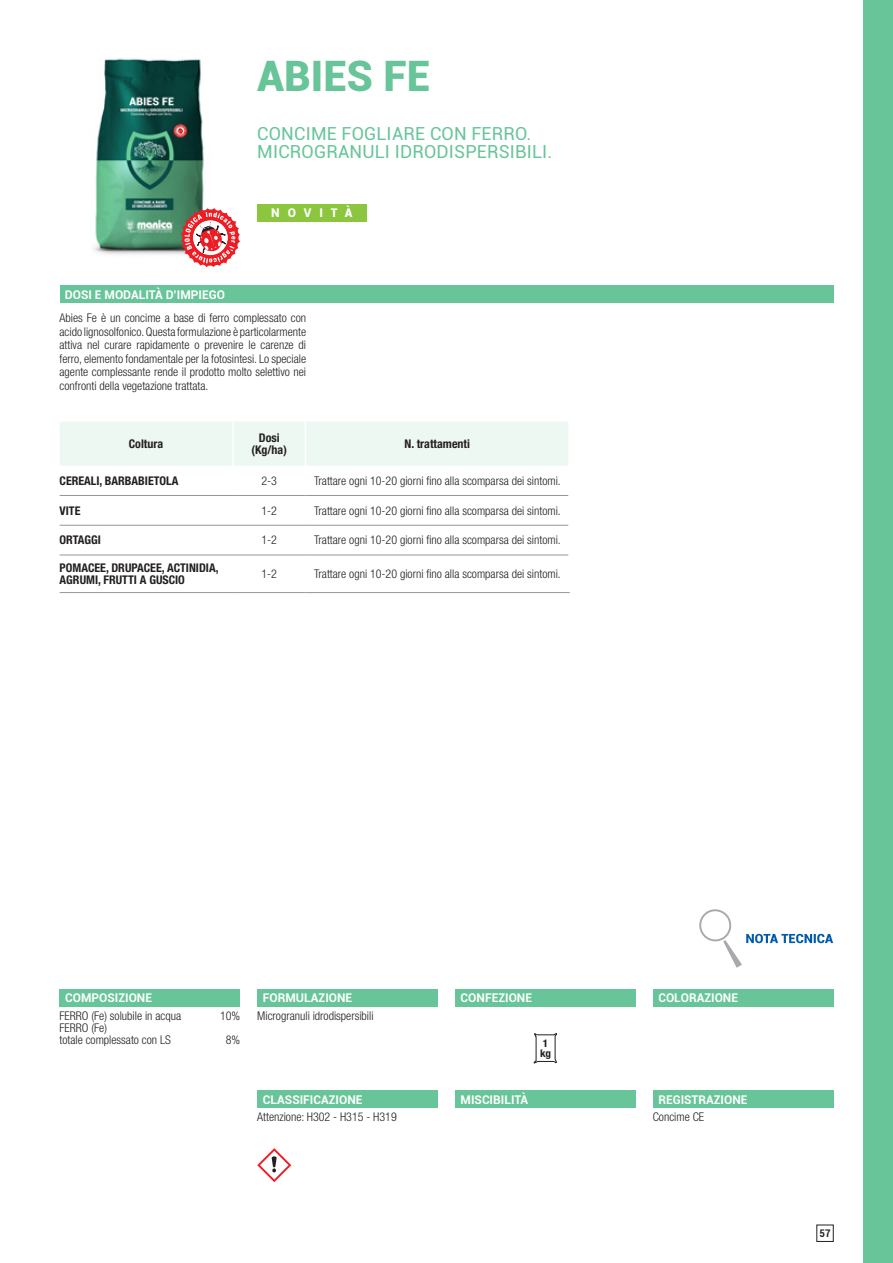
<style>
.page{position:relative;width:893px;height:1263px;background:#fff}
.page>*{position:absolute;margin:0;border:0;box-sizing:border-box;transform-origin:0 0}
.t1{font:900 42px "Roboto";color:#68c499}
.t2{font:18px "Roboto";letter-spacing:.01em;color:#68c499}
.Normale{font:300 condensed 12px/13.5px "Helvetica Neue LT Std";color:#231f20;text-align:justify}
.Normale-2{font:700 condensed 12px/12px "Helvetica Neue LT Std";color:#231f20}
.t3{font:700 12px "Roboto";color:#fff}
.t4{font:900 12px "Roboto";letter-spacing:.65em;color:#fff}
.t5{font:700 condensed 10.5px "Helvetica Neue LT Std";color:#231f20;scale:1.07 1}
.t6{font:700 condensed 10.5px "Roboto";color:#231f20}
</style>
<div class="page">
<div style="left:863px;top:0;width:30px;height:1263px;background:#68c499"></div>
<img style="left:93px;top:58px;width:114px;height:210px">
<svg style="left:181px;top:208px;width:59px;height:59px"></svg>
<div style="left:60px;top:286px;width:773px;height:17px;background:#68c499"></div>
<div style="left:653px;top:1090px;width:180px;height:17px;background:#68c499"></div>
<svg style="left:257px;top:1148px;width:34px;height:34px"></svg>
<div style="left:257px;top:1090px;width:181px;height:17px;background:#68c499"></div>
<div style="left:455px;top:1090px;width:181px;height:17px;background:#68c499"></div>
<div style="left:60px;top:989px;width:180px;height:17px;background:#68c499"></div>
<div style="left:653px;top:989px;width:180px;height:17px;background:#68c499"></div>
<div style="left:257px;top:989px;width:181px;height:17px;background:#68c499"></div>
<div style="left:455px;top:989px;width:181px;height:17px;background:#68c499"></div>
<svg style="left:60px;top:422px;width:508px;height:103px"></svg>
<hr style="left:60px;top:495px;width:173px;height:1px;background:#939598">
<hr style="left:233px;top:495px;width:72px;height:1px;background:#939598">
<hr style="left:305px;top:495px;width:263px;height:1px;background:#939598">
<hr style="left:60px;top:525px;width:173px;height:1px;background:#939598">
<hr style="left:233px;top:525px;width:72px;height:1px;background:#939598">
<hr style="left:305px;top:525px;width:263px;height:1px;background:#939598">
<hr style="left:60px;top:555px;width:173px;height:1px;background:#939598">
<hr style="left:233px;top:555px;width:72px;height:1px;background:#939598">
<hr style="left:305px;top:555px;width:263px;height:1px;background:#939598">
<hr style="left:60px;top:592px;width:173px;height:1px;background:#939598">
<hr style="left:233px;top:592px;width:72px;height:1px;background:#939598">
<hr style="left:305px;top:592px;width:265px;height:1px;background:#939598">
<div style="left:257px;top:204px;width:110px;height:17px;background:#8bc63e"></div>
<svg style="left:533px;top:1033px;width:24px;height:31px"></svg>
<svg style="left:699px;top:909px;width:134px;height:59px"></svg>
<p class="t1" style="left:257px;top:46px;width:174px">ABIES FE</p>
<p class="t2" style="left:257px;top:121px;width:276px">CONCIME FOGLIARE CON FERRO.</p>
<p class="t2" style="left:257px;top:139px;width:296px">MICROGRANULI IDRODISPERSIBILI.</p>
<p class="t3" style="left:65px;top:286px;width:162px">DOSI E MODALITÀ D’IMPIEGO</p>
<p class="t4" style="left:271px;top:204px;width:83px">NOVITÀ</p>
<p class="Normale" style="left:60px;top:311px;width:248px">Abies Fe è un concime a base di ferro complessato con acido lignosolfonico. Questa formulazione è particolarmente attiva nel curare rapidamente o prevenire le carenze di ferro, elemento fondamentale per la fotosintesi. Lo speciale agente complessante rende il prodotto molto selettivo nei confronti della vegetazione trattata.</p>
<p class="Normale-2" style="left:129px;top:437px;width:36px">Coltura</p>
<p class="Normale-2" style="left:259px;top:431px;width:22px">Dosi</p>
<p class="Normale-2" style="left:252px;top:443px;width:37px">(Kg/ha)</p>
<p class="Normale-2" style="left:404px;top:437px;width:67px">N. trattamenti</p>
<p class="Normale-2" style="left:60px;top:474px;width:120px">CEREALI, BARBABIETOLA</p>
<p class="Normale" style="left:261px;top:474px;width:17px">2-3</p>
<p class="Normale" style="left:314px;top:474px;width:248px">Trattare ogni 10-20 giorni fino alla scomparsa dei sintomi.</p>
<p class="Normale-2" style="left:60px;top:504px;width:22px">VITE</p>
<p class="Normale" style="left:261px;top:503px;width:17px">1-2</p>
<p class="Normale" style="left:314px;top:503px;width:248px">Trattare ogni 10-20 giorni fino alla scomparsa dei sintomi.</p>
<p class="Normale-2" style="left:60px;top:534px;width:43px">ORTAGGI</p>
<p class="Normale" style="left:261px;top:533px;width:17px">1-2</p>
<p class="Normale" style="left:314px;top:533px;width:248px">Trattare ogni 10-20 giorni fino alla scomparsa dei sintomi.</p>
<p class="Normale-2" style="left:60px;top:562px;width:160px">POMACEE, DRUPACEE, ACTINIDIA,<br>AGRUMI, FRUTTI A GUSCIO</p>
<p class="Normale" style="left:261px;top:567px;width:17px">1-2</p>
<p class="Normale" style="left:314px;top:567px;width:248px">Trattare ogni 10-20 giorni fino alla scomparsa dei sintomi.</p>
<p class="t3" style="left:65px;top:989px;width:88px">COMPOSIZIONE</p>
<p class="Normale" style="left:60px;top:1009px;width:123px">FERRO (Fe) solubile in acqua</p>
<p class="Normale" style="left:220px;top:1009px;width:22px">10%</p>
<p class="Normale" style="left:60px;top:1021px;width:49px">FERRO (Fe)</p>
<p class="Normale" style="left:60px;top:1033px;width:113px">totale complessato con LS</p>
<p class="Normale" style="left:226px;top:1033px;width:16px">8%</p>
<p class="t3" style="left:263px;top:989px;width:91px">FORMULAZIONE</p>
<p class="t3" style="left:461px;top:989px;width:73px">CONFEZIONE</p>
<p class="t3" style="left:658px;top:989px;width:81px">COLORAZIONE</p>
<p class="Normale" style="left:257px;top:1009px;width:118px">Microgranuli idrodispersibili</p>
<p class="t5" style="left:543px;top:1037px;width:7px">1</p>
<p class="t5" style="left:540px;top:1046px;width:12px">kg</p>
<p class="t3" style="left:263px;top:1091px;width:101px">CLASSIFICAZIONE</p>
<p class="t3" style="left:461px;top:1091px;width:69px">MISCIBILITÀ</p>
<p class="t3" style="left:658px;top:1091px;width:91px">REGISTRAZIONE</p>
<p class="Normale" style="left:257px;top:1110px;width:141px">Attenzione: H302 - H315 - H319</p>
<p class="Normale" style="left:653px;top:1110px;width:53px">Concime CE</p>
<p class="t6" style="left:819px;top:1226px;width:13px">57</p>
</div>
